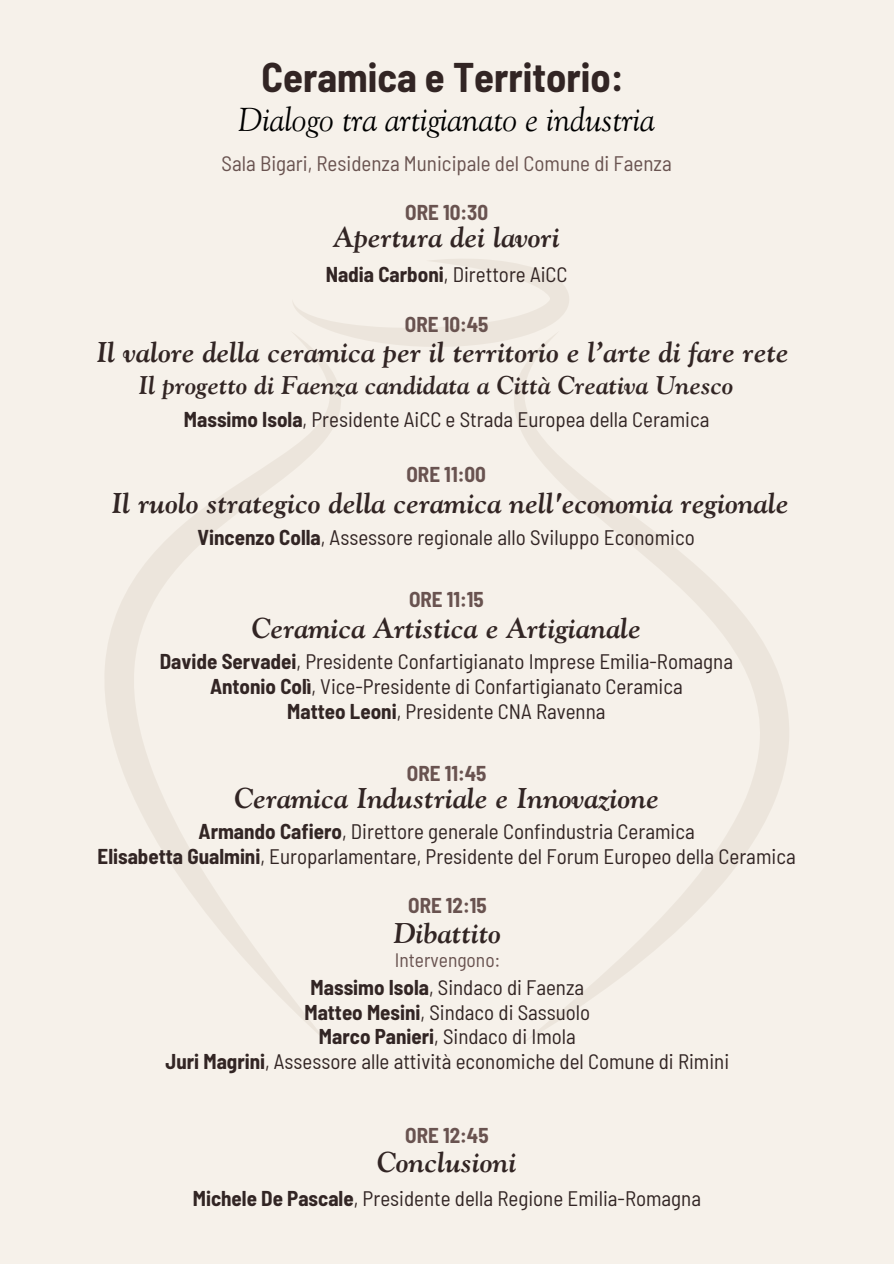
<style>
.page{position:relative;width:894px;height:1264px;background:#fff}
.page>*{position:absolute;margin:0;border:0;box-sizing:border-box;transform-origin:0 0}
.t1{font:700 semi-condensed 40.5px "Barlow";color:#322524}
.t2{font:italic 33px "Goudy Std";color:#000}
.t3{font:italic 700 28.5px "Goudy Std";color:#322524}
.t4{font:italic 700 25.5px "Goudy Std";color:#322524}
.t5{font:semi-condensed 21px "Barlow";color:#322524}
.t6{font:700 semi-condensed 21px "Barlow";color:#695350}
.t7{font:semi-condensed 21px "Barlow";color:#695350}
.t8{font:semi-condensed 19.5px "Barlow";color:#695350}
.s1{font-weight:700}
</style>
<div class="page">
<div style="left:0;top:0;width:893px;height:1263px;background:#f6f1ea"></div>
<svg style="left:105px;top:259px;width:684px;height:782px"></svg>
<h4 class="t1" style="left:261px;top:51px;width:363px">Ceramica e Territorio:</h4>
<h3 class="t2" style="left:238px;top:107px;width:417px">Dialogo tra artigianato e industria</h3>
<p class="t7" style="left:221px;top:150px;width:451px">Sala Bigari, Residenza Municipale del Comune di Faenza</p>
<p class="t6" style="left:405px;top:199px;width:84px">ORE 10:30</p>
<h4 class="t3" style="left:333px;top:226px;width:228px">Apertura dei lavori</h4>
<h3 class="t5" style="left:325px;top:261px;width:243px"><span class="s1">Nadia Carboni</span>, Direttore AiCC</h3>
<h2 class="t6" style="left:405px;top:311px;width:85px">ORE 10:45</h2>
<h1 class="t3" style="left:96px;top:340px;width:693px">Il valore della ceramica per il territorio e l’arte di fare rete</h1>
<h1 class="t4" style="left:138px;top:375px;width:596px">Il progetto di Faenza candidata a Città Creativa Unesco</h1>
<p class="t5" style="left:184px;top:406px;width:527px"><span class="s1">Massimo Isola</span>, Presidente AiCC e Strada Europea della Ceramica</p>
<h3 class="t6" style="left:406px;top:461px;width:81px">ORE 11:00</h3>
<h4 class="t3" style="left:111px;top:492px;width:678px">Il ruolo strategico della ceramica nell'economia regionale</h4>
<p class="t5" style="left:197px;top:524px;width:499px"><span class="s1">Vincenzo Colla</span>, Assessore regionale allo Sviluppo Economico</p>
<h4 class="t6" style="left:409px;top:586px;width:76px">ORE 11:15</h4>
<p class="t3" style="left:251px;top:616px;width:391px">Ceramica Artistica e Artigianale</p>
<h3 class="t5" style="left:160px;top:648px;width:574px"><span class="s1">Davide Servadei</span>, Presidente Confartigianato Imprese Emilia-Romagna</h3>
<p class="t5" style="left:210px;top:673px;width:474px"><span class="s1">Antonio Colì</span>, Vice-Presidente di Confartigianato Ceramica</p>
<h4 class="t5" style="left:287px;top:697px;width:320px"><span class="s1">Matteo Leoni</span>, Presidente CNA Ravenna</h4>
<p class="t6" style="left:407px;top:759px;width:81px">ORE 11:45</p>
<h3 class="t3" style="left:234px;top:786px;width:426px">Ceramica Industriale e Innovazione</h3>
<h4 class="t5" style="left:198px;top:817px;width:497px"><span class="s1">Armando Cafiero</span>, Direttore generale Confindustria Ceramica</h4>
<h3 class="t5" style="left:98px;top:842px;width:699px"><span class="s1">Elisabetta Gualmini</span>, Europarlamentare, Presidente del Forum Europeo della Ceramica</h3>
<h4 class="t6" style="left:408px;top:892px;width:80px">ORE 12:15</h4>
<p class="t3" style="left:393px;top:922px;width:109px">Dibattito</p>
<p class="t8" style="left:395px;top:947px;width:107px">Intervengono:</p>
<h3 class="t5" style="left:310px;top:973px;width:275px"><span class="s1">Massimo Isola</span>, Sindaco di Faenza</h3>
<p class="t5" style="left:304px;top:998px;width:287px"><span class="s1">Matteo Mesini</span>, Sindaco di Sassuolo</p>
<p class="t5" style="left:319px;top:1023px;width:258px"><span class="s1">Marco Panieri</span>, Sindaco di Imola</p>
<p class="t5" style="left:165px;top:1047px;width:565px"><span class="s1">Juri Magrini</span>, Assessore alle attività economiche del Comune di Rimini</p>
<p class="t6" style="left:405px;top:1122px;width:85px">ORE 12:45</p>
<p class="t3" style="left:377px;top:1150px;width:141px">Conclusioni</p>
<p class="t5" style="left:193px;top:1184px;width:509px"><span class="s1">Michele De Pascale</span>, Presidente della Regione Emilia-Romagna</p>
</div>
